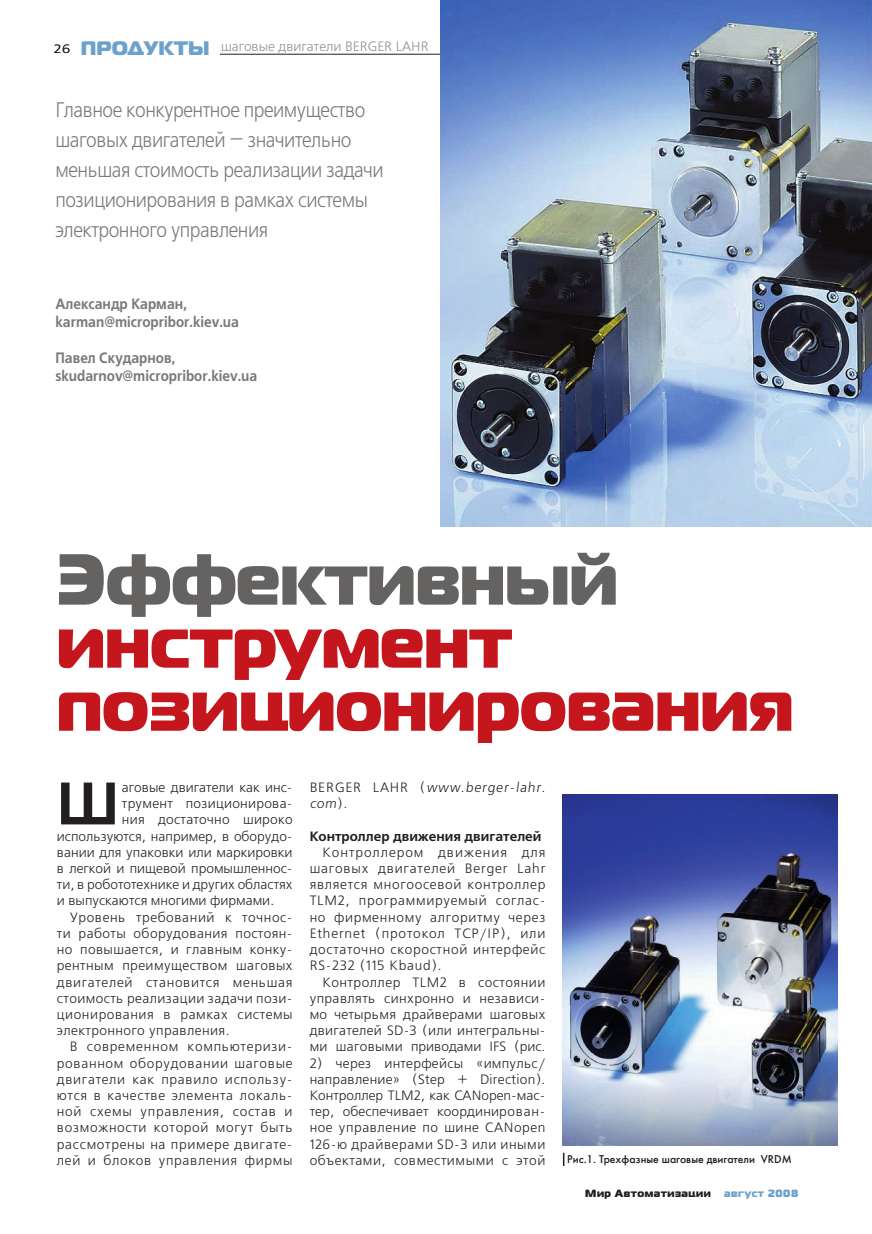
<style>
.page{position:relative;width:872px;height:1234px;background:#fff}
.page>*{position:absolute;margin:0;border:0;box-sizing:border-box;transform-origin:0 0}
.t1{font:72px/63px "Magistral Black C";letter-spacing:.005em;color:#c4161c}
.t2{font:72px "Magistral Black C";letter-spacing:.005em;color:#656262}
.t3{font:700 59.85px "Free Set C";color:#231f20}
.t4{font:21px/30px "Free Set C";letter-spacing:-.02em;color:#7b7879;scale:.9 1}
.t5{font:19.5px "Magistral Black C";letter-spacing:.005em;color:#6ba1ca}
.t6{font:700 15px/18px "Free Set C";letter-spacing:.005em;color:#7b7879;scale:.9 1}
.t7{font:13.5px/16.2px "Free Set C";letter-spacing:.045em;color:#231f20;text-align:justify}
.t8{font:13.5px "Free Set C";letter-spacing:.005em;color:#231f20}
.t9{font:13.5px "Free Set C";letter-spacing:.025em;color:#231f20}
.t10{font:700 13.5px "Free Set C";letter-spacing:.005em;color:#231f20}
.t11{font:13.5px "Free Set C";letter-spacing:.005em;color:#918f8f}
.t12{font:12px "Free Set C";color:#231f20;scale:1.2 1}
.t13{font:11.25px "Futuris C";letter-spacing:.005em;color:#231f20}
.t14{font:10.5px "Magistral Black C";letter-spacing:.055em;color:#231f20}
.t15{font:10.5px "Magistral Black C";letter-spacing:.055em;color:#6ba1ca}
</style>
<div class="page">
<img style="left:563px;top:794px;width:275px;height:351px">
<svg style="left:563px;top:1152px;width:1px;height:13px"></svg>
<hr style="left:220px;top:54px;width:579px;height:1px;background:#231f20">
<img style="left:440px;top:0;width:432px;height:526px">
<h3 class="t5" style="left:81px;top:35px;width:130px">ПРОДУКТЫ</h3>
<p class="t12" style="left:54px;top:43px;width:15px">26</p>
<p class="t11" style="left:221px;top:39px;width:209px">шаговые двигатели BERGER LAHR</p>
<h3 class="t4" style="left:55px;top:96px;width:366px">Главное конкурентное преимущество шаговых двигателей — значительно меньшая стоимость реализации задачи позиционирования в рамках системы электронного управления</h3>
<p class="t6" style="left:55px;top:295px;width:205px">Александр Карман, karman@micropribor.kiev.ua</p>
<p class="t6" style="left:55px;top:349px;width:226px">Павел Скударнов, skudarnov@micropribor.kiev.ua</p>
<h1 class="t2" style="left:57px;top:532px;width:562px">Эффективный</h1>
<h1 class="t1" style="left:57px;top:606px;width:738px">инструмент позиционирования</h1>
<h2 class="t3" style="left:57px;top:769px;width:63px">Ш</h2>
<p class="t8" style="left:122px;top:780px;width:172px">аговые двигатели как инс-</p>
<p class="t9" style="left:122px;top:796px;width:172px">трумент позиционирова-</p>
<p class="t9" style="left:122px;top:812px;width:172px">ния достаточно широко</p>
<p class="t8" style="left:57px;top:828px;width:237px">используются, например, в оборудо-</p>
<p class="t8" style="left:57px;top:844px;width:237px">вании для упаковки или маркировки</p>
<p class="t8" style="left:57px;top:861px;width:237px">в легкой и пищевой промышленнос-</p>
<p class="t8" style="left:57px;top:877px;width:237px">ти, в робототехнике и других областях</p>
<p class="t8" style="left:57px;top:893px;width:219px">и выпускаются многими фирмами.</p>
<p class="t7" style="left:70px;top:909px;width:224px">Уровень требований к точнос-</p>
<p class="t7" style="left:57px;top:925px;width:237px">ти работы оборудования постоян-</p>
<p class="t7" style="left:57px;top:941px;width:237px">но повышается, и главным конку-</p>
<p class="t7" style="left:57px;top:958px;width:237px">рентным преимуществом шаговых</p>
<p class="t7" style="left:57px;top:974px;width:237px">двигателей становится меньшая</p>
<p class="t7" style="left:57px;top:990px;width:237px">стоимость реализации задачи пози-</p>
<p class="t7" style="left:57px;top:1006px;width:237px">ционирования в рамках системы</p>
<p class="t7" style="left:57px;top:1022px;width:174px">электронного управления.</p>
<p class="t7" style="left:70px;top:1039px;width:224px">В современном компьютеризи-</p>
<p class="t7" style="left:57px;top:1055px;width:237px">рованном оборудовании шаговые</p>
<p class="t7" style="left:57px;top:1071px;width:237px">двигатели как правило использу-</p>
<p class="t7" style="left:57px;top:1087px;width:237px">ются в качестве элемента локаль-</p>
<p class="t7" style="left:57px;top:1103px;width:237px">ной схемы управления, состав и</p>
<p class="t7" style="left:57px;top:1120px;width:237px">возможности которой могут быть</p>
<p class="t7" style="left:57px;top:1136px;width:237px">рассмотрены на примере двигате-</p>
<p class="t7" style="left:57px;top:1152px;width:237px">лей и блоков управления фирмы</p>
<p class="t7" style="left:310px;top:779px;width:239px">B E RG E R LAH R ( www.berger-lahr. com) .</p>
<p class="t10" style="left:310px;top:828px;width:233px">Контроллер движения двигателей</p>
<p class="t7" style="left:310px;top:844px;width:237px;text-indent:13px">Контроллером движения для шаговых двигателей Berger Lahr является многоосевой контроллер TLM2, программируемый соглас&shy;но фирменному алгоритму через Ethernet (протокол TCP/IP), или достаточно скоростной интерфейс RS-232 (115 Кbaud).</p>
<p class="t7" style="left:310px;top:974px;width:237px;text-indent:13px">Контроллер TLM2 в состоянии управлять синхронно и независи&shy;мо четырьмя драйверами шаговых двигателей SD-3 (или интегральны&shy;ми шаговыми приводами IFS (рис.</p>
<p class="t7" style="left:310px;top:1055px;width:237px">2) через интерфейсы «импульс/ направление» (Step + Direction).<br>Контроллер TLM2, как CANopen-мас&shy;тер, обеспечивает координирован&shy;ное управление по шине CANopen 126-ю драйверами SD-3 или иными объектами, совместимыми с этой</p>
<p class="t13" style="left:567px;top:1152px;width:226px">Рис.1. Трехфазные шаговые двигатели VRDM</p>
<p class="t14" style="left:585px;top:1186px;width:127px">Мир Автоматизации</p>
<p class="t15" style="left:724px;top:1186px;width:75px">август 2008</p>
</div>
